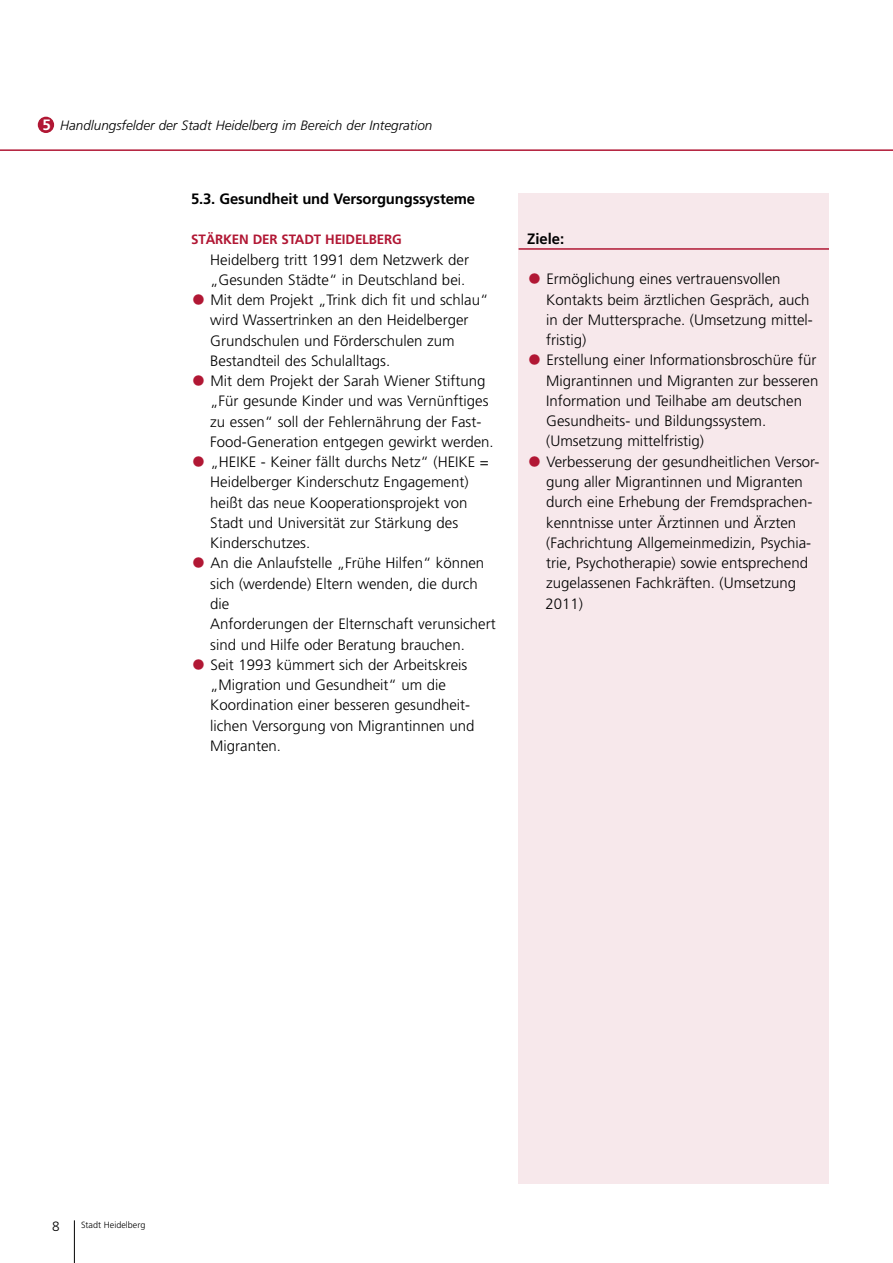
<style>
.page{position:relative;width:893px;height:1263px;background:#fff}
.page>*{position:absolute;margin:0;border:0;box-sizing:border-box;transform-origin:0 0}
.t1{font:300 15px/20.2px "Frutiger";color:#000}
.t2{font:700 15px "Frutiger";letter-spacing:-.01em;color:#000}
.t3{font:italic 300 13.5px "Frutiger";color:#000}
.t4{font:700 13.5px "Frutiger";letter-spacing:-.01em;color:#b11734}
.t5{font:300 13.5px "Frutiger";color:#000}
.t6{font:300 9px "Frutiger";color:#000}
.s1{font-weight:700;font-style:normal;font-size:15px;color:#fff}
.s2{font-size:30px;color:#b11734}
</style>
<div class="page">
<div style="left:519px;top:193px;width:310px;height:990px;background:#f7e8eb"></div>
<hr style="left:74px;top:1220px;width:1px;height:43px;background:#000">
<hr style="left:519px;top:248px;width:310px;height:2px;background:#b11734">
<hr style="left:0;top:149px;width:892px;height:2px;background:#b11734">
<div style="left:38px;top:117px;width:16px;height:16px;background:#b11734;border-radius:50%"></div>
<p class="t3" style="left:43px;top:120px;width:391px"><span class="s1">5</span> Handlungsfelder der Stadt Heidelberg im Bereich der Integration</p>
<h5 class="t2" style="left:191px;top:193px;width:285px">5.3. Gesundheit und Versorgungssysteme</h5>
<p class="t4" style="left:191px;top:234px;width:212px">STÄRKEN DER STADT HEIDELBERG</p>
<p class="t1" style="left:210px;top:250px;width:260px">Heidelberg tritt 1991 dem Netzwerk der „Gesunden Städte“ in Deutschland bei.</p>
<p class="t1" style="left:210px;top:291px;width:280px;text-indent:-19px"><span class="s2">•</span> Mit dem Projekt „Trink dich fit und schlau“ wird Wassertrinken an den Heidelberger Grundschulen und Förderschulen zum Bestandteil des Schulalltags.</p>
<p class="t1" style="left:210px;top:372px;width:285px;text-indent:-19px"><span class="s2">•</span> Mit dem Projekt der Sarah Wiener Stiftung „Für gesunde Kinder und was Vernünftiges zu essen“ soll der Fehlernährung der Fast-Food-Generation entgegen gewirkt werden.</p>
<p class="t1" style="left:210px;top:453px;width:280px;text-indent:-19px"><span class="s2">•</span> „HEIKE - Keiner fällt durchs Netz“ (HEIKE = Heidelberger Kinderschutz Engagement) heißt das neue Kooperationsprojekt von Stadt und Universität zur Stärkung des Kinderschutzes.</p>
<p class="t1" style="left:210px;top:554px;width:287px;text-indent:-19px"><span class="s2">•</span> An die Anlaufstelle „Frühe Hilfen“ können sich (werdende) Eltern wenden, die durch die<br>Anforderungen der Elternschaft verunsichert sind und Hilfe oder Beratung brauchen.</p>
<p class="t1" style="left:210px;top:655px;width:266px;text-indent:-19px"><span class="s2">•</span> Seit 1993 kümmert sich der Arbeitskreis „Migration und Gesundheit“ um die Koordination einer besseren gesundheit&shy;lichen Versorgung von Migrantinnen und Migranten.</p>
<p class="t2" style="left:527px;top:233px;width:39px">Ziele:</p>
<p class="t1" style="left:546px;top:270px;width:268px;text-indent:-19px"><span class="s2">•</span> Ermöglichung eines vertrauensvollen Kontakts beim ärztlichen Gespräch, auch in der Muttersprache. (Umsetzung mittel&shy;fristig)</p>
<p class="t1" style="left:546px;top:351px;width:274px;text-indent:-19px"><span class="s2">•</span> Erstellung einer Informationsbroschüre für Migrantinnen und Migranten zur besseren Information und Teilhabe am deutschen Gesundheits- und Bildungssystem. (Umsetzung mittelfristig)</p>
<p class="t1" style="left:545px;top:453px;width:275px;text-indent:-18px"><span class="s2">•</span> Verbesserung der gesundheitlichen Versor&shy;gung aller Migrantinnen und Migranten durch eine Erhebung der Fremdsprachen&shy;kenntnisse unter Ärztinnen und Ärzten (Fachrichtung Allgemeinmedizin, Psychia&shy;trie, Psychotherapie) sowie entsprechend zugelassenen Fachkräften. (Umsetzung 2011)</p>
<p class="t5" style="left:52px;top:1220px;width:9px">8</p>
<p class="t6" style="left:81px;top:1221px;width:66px">Stadt Heidelberg</p>
</div>
